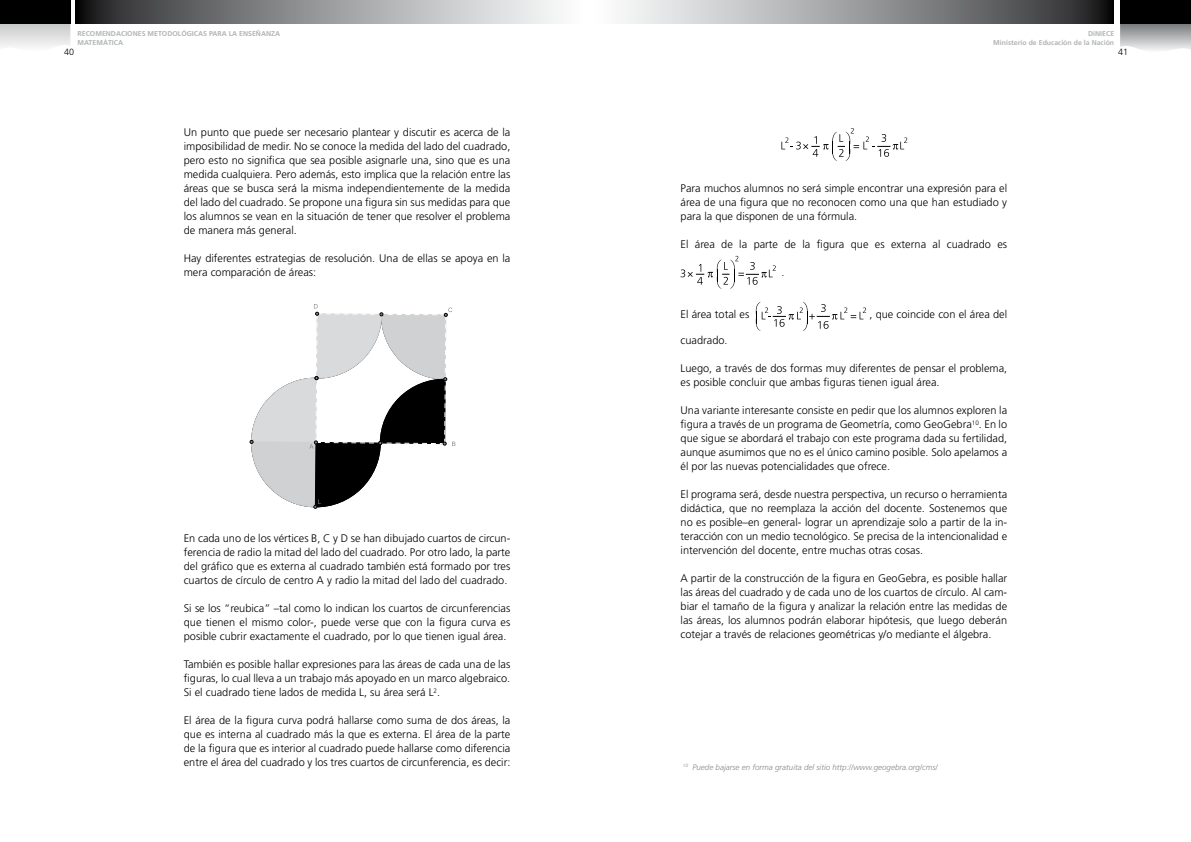
<style>
.page{position:relative;width:1191px;height:842px;background:#fff}
.page>*{position:absolute;margin:0;border:0;box-sizing:border-box;transform-origin:0 0}
.t1{font:300 11px/14px "Frutiger";color:#000;text-align:justify}
.t2{font:300 9px "Frutiger";color:#000}
.t3{font:italic 300 8px "Frutiger";color:#87888a}
.t4{font:700 7px/9px "Frutiger";color:#b1b3b4}
</style>
<div class="page">
<svg style="left:0;top:23px;width:70px;height:24px;background:#d4d5d5"></svg>
<div style="left:0;top:0;width:70px;height:23px;background:#000"></div>
<svg style="left:76px;top:0;width:480px;height:23px;background:#909193"></svg>
<svg style="left:1120px;top:23px;width:71px;height:28px;background:#b0b1b3"></svg>
<div style="left:1120px;top:0;width:71px;height:23px;background:#000"></div>
<svg style="left:623px;top:0;width:490px;height:23px;background:#919294"></svg>
<svg style="left:781px;top:128px;width:126px;height:33px"></svg>
<svg style="left:680px;top:256px;width:96px;height:33px"></svg>
<svg style="left:756px;top:302px;width:110px;height:29px"></svg>
<svg style="left:249px;top:304px;width:206px;height:205px"></svg>
<p class="t4" style="left:77px;top:29px;width:204px">RECOMENDACIONES METODOLÓGICAS PARA LA ENSEÑANZA<br>MATEMÁTICA</p>
<p class="t2" style="left:64px;top:47px;width:12px">40</p>
<p class="t1" style="left:184px;top:125px;width:328px">Un punto que puede ser necesario plantear y discutir es acerca de la imposibilidad de medir. No se conoce la medida del lado del cuadrado, pero esto no significa que sea posible asignarle una, sino que es una medida cualquiera. Pero además, esto implica que la relación entre las áreas que se busca será la misma independientemente de la medida del lado del cuadrado. Se propone una figura sin sus medidas para que los alumnos se vean en la situación de tener que resolver el problema de manera más general.</p>
<p class="t1" style="left:184px;top:251px;width:328px">Hay diferentes estrategias de resolución. Una de ellas se apoya en la mera comparación de áreas:</p>
<p class="t1" style="left:184px;top:531px;width:328px">En cada uno de los vértices B, C y D se han dibujado cuartos de circun&shy;ferencia de radio la mitad del lado del cuadrado. Por otro lado, la parte del gráfico que es externa al cuadrado también está formado por tres cuartos de círculo de centro A y radio la mitad del lado del cuadrado.</p>
<p class="t1" style="left:184px;top:601px;width:328px">Si se los “reubica” –tal como lo indican los cuartos de circunferencias que tienen el mismo color-, puede verse que con la figura curva es posible cubrir exactamente el cuadrado, por lo que tienen igual área.</p>
<p class="t1" style="left:184px;top:657px;width:328px">También es posible hallar expresiones para las áreas de cada una de las figuras, lo cual lleva a un trabajo más apoyado en un marco algebraico.<br>Si el cuadrado tiene lados de medida L, su área será L<sup>2</sup>.</p>
<p class="t1" style="left:184px;top:713px;width:328px">El área de la figura curva podrá hallarse como suma de dos áreas, la que es interna al cuadrado más la que es externa. El área de la parte de la figura que es interior al cuadrado puede hallarse como diferencia entre el área del cuadrado y los tres cuartos de circunferencia, es decir:</p>
<p class="t4" style="left:993px;top:29px;width:122px;text-align:right">DiNIECE<br>Ministerio de Educación de la Nación</p>
<p class="t1" style="left:680px;top:181px;width:328px">Para muchos alumnos no será simple encontrar una expresión para el área de una figura que no reconocen como una que han estudiado y para la que disponen de una fórmula.</p>
<p class="t1" style="left:680px;top:237px;width:328px">El área de la parte de la figura que es externa al cuadrado es</p>
<p class="t1" style="left:781px;top:265px;width:5px">.</p>
<p class="t1" style="left:680px;top:307px;width:70px">El área total es</p>
<p class="t1" style="left:869px;top:307px;width:139px">, que coincide con el área del</p>
<p class="t1" style="left:680px;top:333px;width:49px">cuadrado.</p>
<p class="t1" style="left:680px;top:361px;width:328px">Luego, a través de dos formas muy diferentes de pensar el problema, es posible concluir que ambas figuras tienen igual área.</p>
<p class="t1" style="left:680px;top:403px;width:328px">Una variante interesante consiste en pedir que los alumnos exploren la figura a través de un programa de Geometría, como GeoGebra<sup>10</sup>. En lo que sigue se abordará el trabajo con este programa dada su fertilidad, aunque asumimos que no es el único camino posible. Solo apelamos a él por las nuevas potencialidades que ofrece.</p>
<p class="t1" style="left:680px;top:487px;width:328px">El programa será, desde nuestra perspectiva, un recurso o herramienta didáctica, que no reemplaza la acción del docente. Sostenemos que no es posible–en general- lograr un aprendizaje solo a partir de la in&shy;teracción con un medio tecnológico. Se precisa de la intencionalidad e intervención del docente, entre muchas otras cosas.</p>
<p class="t1" style="left:680px;top:571px;width:328px">A partir de la construcción de la figura en GeoGebra, es posible hallar las áreas del cuadrado y de cada uno de los cuartos de círculo. Al cam&shy;biar el tamaño de la figura y analizar la relación entre las medidas de las áreas, los alumnos podrán elaborar hipótesis, que luego deberán cotejar a través de relaciones geométricas y/o mediante el álgebra.</p>
<p class="t3" style="left:683px;top:762px;width:256px"><sup>10</sup> Puede bajarse en forma gratuita del sitio http://www.geogebra.org/cms/</p>
<p class="t2" style="left:1118px;top:47px;width:12px">41</p>
</div>
